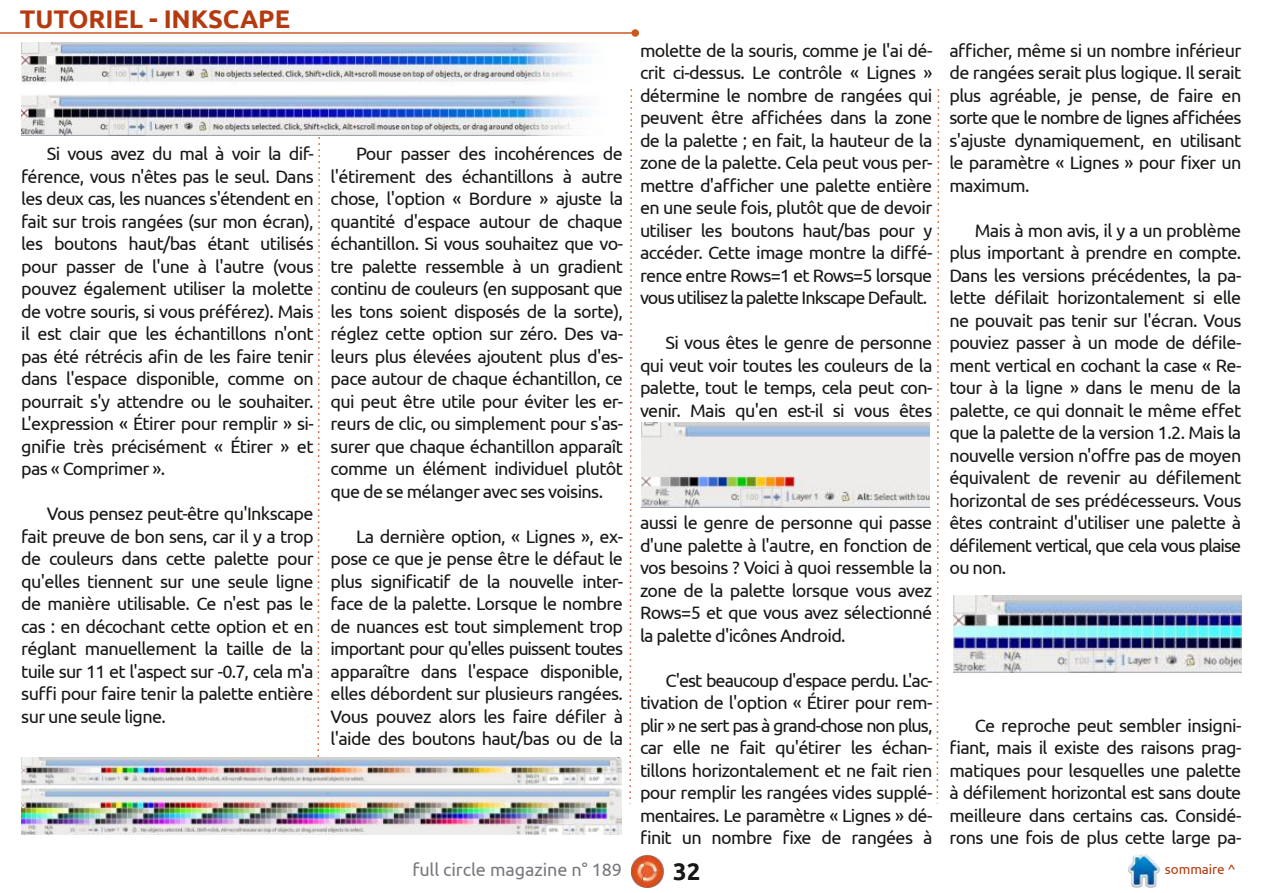
<style>
.page{position:relative;width:1263px;height:893px;background:#fff}
.page>*{position:absolute;margin:0;border:0;box-sizing:border-box;transform-origin:0 0}
.t1{font:700 25.5px "Ubuntu";letter-spacing:-.005em;color:#b53a10}
.t2{font:700 24px "Ubuntu";color:#181715}
.t3{font:18px/22.5px "Ubuntu";letter-spacing:-.035em;color:#181715;text-align:justify}
.t4{font:18px "Ubuntu";letter-spacing:-.005em;color:#79797f}
.t5{font:13.5px "Ubuntu";letter-spacing:-.005em;color:#b53a10}
</style>
<div class="page">
<img style="left:631px;top:855px;width:33px;height:33px">
<img style="left:1128px;top:855px;width:32px;height:32px">
<hr style="left:0;top:32px;width:635px;height:2px;background:#cd581e">
<div style="left:631px;top:29px;width:8px;height:8px;background:#cd581e;border-radius:50%"></div>
<svg style="left:629px;top:89px;width:4px;height:715px"></svg>
<svg style="left:317px;top:135px;width:4px;height:622px"></svg>
<svg style="left:936px;top:89px;width:4px;height:715px"></svg>
<img style="left:642px;top:423px;width:288px;height:84px">
<img style="left:21px;top:43px;width:570px;height:92px">
<img style="left:21px;top:757px;width:601px;height:78px">
<img style="left:954px;top:595px;width:288px;height:77px">
<h1 class="t1" style="left:20px;top:4px;width:272px">TUTORIEL - INKSCAPE</h1>
<p class="t3" style="left:21px;top:142px;width:294px;text-indent:26px">Si vous avez du mal à voir la dif&shy;férence, vous n'êtes pas le seul. Dans les deux cas, les nuances s'étendent en fait sur trois rangées (sur mon écran), les boutons haut/bas étant utilisés pour passer de l'une à l'autre (vous pouvez également utiliser la molette de votre souris, si vous préférez). Mais il est clair que les échantillons n'ont pas été rétrécis afin de les faire tenir dans l'espace disponible, comme on pourrait s'y attendre ou le souhaiter.<br>L'expression « Étirer pour remplir » si&shy;gnifie très précisément « Étirer » et pas « Comprimer ».</p>
<p class="t3" style="left:21px;top:502px;width:294px;text-indent:26px">Vous pensez peut-être qu'Inkscape fait preuve de bon sens, car il y a trop de couleurs dans cette palette pour qu'elles tiennent sur une seule ligne de manière utilisable. Ce n'est pas le cas : en décochant cette option et en réglant manuellement la taille de la tuile sur 11 et l'aspect sur -0.7, cela m'a suffi pour faire tenir la palette entière sur une seule ligne.</p>
<p class="t3" style="left:331px;top:142px;width:294px;text-indent:26px">Pour passer des incohérences de l'étirement des échantillons à autre chose, l'option « Bordure » ajuste la quantité d'espace autour de chaque échantillon. Si vous souhaitez que vo&shy;tre palette ressemble à un gradient continu de couleurs (en supposant que les tons soient disposés de la sorte), réglez cette option sur zéro. Des va&shy;leurs plus élevées ajoutent plus d'es&shy;pace autour de chaque échantillon, ce qui peut être utile pour éviter les er&shy;reurs de clic, ou simplement pour s'as&shy;surer que chaque échantillon apparaît comme un élément individuel plutôt que de se mélanger avec ses voisins.</p>
<p class="t3" style="left:331px;top:525px;width:294px;text-indent:26px">La dernière option, « Lignes », ex&shy;pose ce que je pense être le défaut le plus significatif de la nouvelle inter&shy;face de la palette. Lorsque le nombre de nuances est tout simplement trop important pour qu'elles puissent toutes apparaître dans l'espace disponible, elles débordent sur plusieurs rangées.<br>Vous pouvez alors les faire défiler à l'aide des boutons haut/bas ou de la</p>
<p class="t3" style="left:640px;top:39px;width:294px">molette de la souris, comme je l'ai dé&shy;crit ci-dessus. Le contrôle « Lignes » détermine le nombre de rangées qui peuvent être affichées dans la zone de la palette ; en fait, la hauteur de la zone de la palette. Cela peut vous per&shy;mettre d'afficher une palette entière en une seule fois, plutôt que de devoir utiliser les boutons haut/bas pour y accéder. Cette image montre la diffé&shy;rence entre Rows=1 et Rows=5 lorsque vous utilisez la palette Inkscape Default.</p>
<p class="t3" style="left:640px;top:331px;width:294px;text-indent:26px">Si vous êtes le genre de personne qui veut voir toutes les couleurs de la palette, tout le temps, cela peut con&shy;venir. Mais qu'en est-il si vous êtes</p>
<p class="t3" style="left:640px;top:511px;width:294px">aussi le genre de personne qui passe d'une palette à l'autre, en fonction de vos besoins ? Voici à quoi ressemble la zone de la palette lorsque vous avez Rows=5 et que vous avez sélectionné la palette d'icônes Android.</p>
<p class="t3" style="left:640px;top:669px;width:294px;text-indent:26px">C'est beaucoup d'espace perdu. L'ac&shy;tivation de l'option « Étirer pour rem&shy;plir » ne sert pas à grand-chose non plus, car elle ne fait qu'étirer les échan&shy;tillons horizontalement et ne fait rien pour remplir les rangées vides supplé&shy;mentaires. Le paramètre « Lignes » dé&shy;finit un nombre fixe de rangées à</p>
<p class="t3" style="left:949px;top:39px;width:294px">afficher, même si un nombre inférieur de rangées serait plus logique. Il serait plus agréable, je pense, de faire en sorte que le nombre de lignes affichées s'ajuste dynamiquement, en utilisant le paramètre « Lignes » pour fixer un maximum.</p>
<p class="t3" style="left:949px;top:219px;width:294px;text-indent:26px">Mais à mon avis, il y a un problème plus important à prendre en compte.<br>Dans les versions précédentes, la pa&shy;lette défilait horizontalement si elle ne pouvait pas tenir sur l'écran. Vous pouviez passer à un mode de défile&shy;ment vertical en cochant la case « Re&shy;tour à la ligne » dans le menu de la palette, ce qui donnait le même effet que la palette de la version 1.2. Mais la nouvelle version n'offre pas de moyen équivalent de revenir au défilement horizontal de ses prédécesseurs. Vous êtes contraint d'utiliser une palette à défilement vertical, que cela vous plaise ou non.</p>
<p class="t3" style="left:949px;top:714px;width:294px;text-indent:26px">Ce reproche peut sembler insigni&shy;fiant, mais il existe des raisons prag&shy;matiques pour lesquelles une palette à défilement horizontal est sans doute meilleure dans certains cas. Considé&shy;rons une fois de plus cette large pa-</p>
<p class="t4" style="left:412px;top:859px;width:211px">full circle magazine n° 189</p>
<h2 class="t2" style="left:673px;top:857px;width:29px">32</h2>
<p class="t5" style="left:1165px;top:861px;width:72px">sommaire ^</p>
</div>
